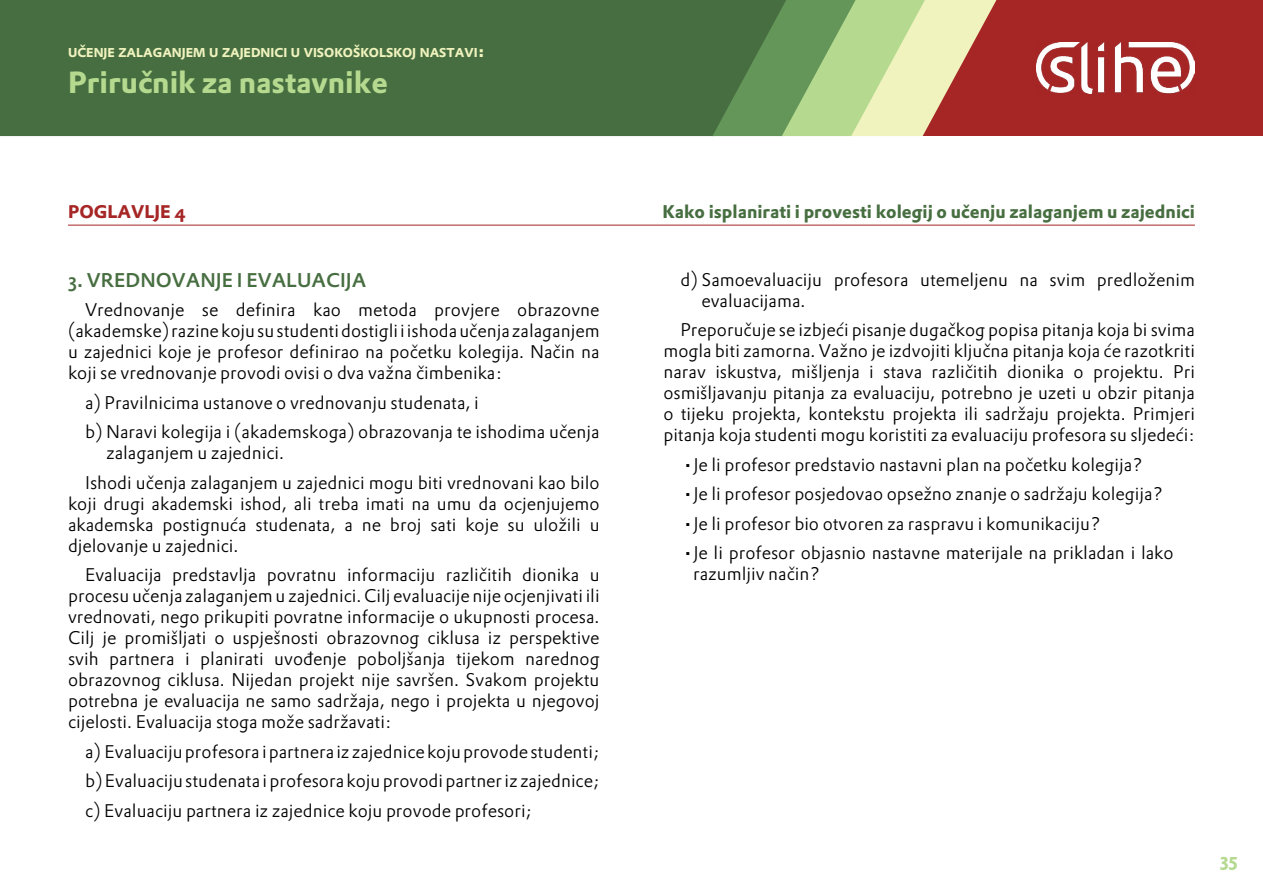
<style>
.page{position:relative;width:1263px;height:893px;background:#fff}
.page>*{position:absolute;margin:0;border:0;box-sizing:border-box;transform-origin:0 0}
.t1{font:700 30px "DTL Prokyon ST";color:#b4d98f}
.t2{font:19.5px "DTL Prokyon ST Medium";color:#476e40}
.t3{font:18px/21px "DTL Prokyon ST Light";color:#000;text-align:justify}
.t4{font:700 18px "DTL Prokyon ST";color:#476e40}
.t5{font:700 18px "DTL Prokyon ST";color:#a62626}
.t6{font:700 18px "DTL Prokyon ST";color:#b4d98f}
.t7{font:700 12.6px "DTL Prokyon ST";color:#f0f3be}
.s1{font-size:18px}
</style>
<div class="page">
<div style="left:0;top:0;width:1263px;height:136px;background:#a62626"></div>
<div style="left:0;top:0;width:712px;height:136px;background:#476e40"></div>
<svg style="left:712px;top:0;width:285px;height:136px"></svg>
<img style="left:1036px;top:42px;width:159px;height:52px">
<hr style="left:68px;top:225px;width:1127px;height:1px;background:#a62626">
<p class="t7" style="left:68px;top:44px;width:418px">UČENJE ZALAGANJEM U ZAJEDNICI U VISOKOŠKOLSKOJ NASTAVI<span class="s1">:</span></p>
<h1 class="t1" style="left:68px;top:62px;width:321px">Priručnik za nastavnike</h1>
<p class="t5" style="left:68px;top:199px;width:119px">POGLAVLJE 4</p>
<p class="t4" style="left:662px;top:199px;width:534px">Kako isplanirati i provesti kolegij o učenju zalaganjem u zajednici</p>
<p class="t2" style="left:68px;top:267px;width:300px">3. VREDNOVANJE I EVALUACIJA</p>
<p class="t3" style="left:68px;top:299px;width:533px;text-indent:17px">Vrednovanje se definira kao metoda provjere obrazovne (akademske) razine koju su studenti dostigli i ishoda učenja zalaganjem u zajednici koje je profesor definirao na početku kolegija. Način na koji se vrednovanje provodi ovisi o dva važna čimbenika:</p>
<p class="t3" style="left:85px;top:387px;width:516px;line-height:29.5px">a) Pravilnicima ustanove o vrednovanju studenata, i<br>b) Naravi kolegija i (akademskoga) obrazovanja te ishodima učenja</p>
<p class="t3" style="left:85px;top:438px;width:516px;line-height:29.5px;text-indent:21px">zalaganjem u zajednici.<br>Ishodi učenja zalaganjem u zajednici mogu biti vrednovani kao bilo</p>
<p class="t3" style="left:68px;top:493px;width:533px">koji drugi akademski ishod, ali treba imati na umu da ocjenjujemo akademska postignuća studenata, a ne broj sati koje su uložili u djelovanje u zajednici.</p>
<p class="t3" style="left:68px;top:564px;width:533px;text-indent:17px">Evaluacija predstavlja povratnu informaciju različitih dionika u procesu učenja zalaganjem u zajednici. Cilj evaluacije nije ocjenjivati ili vrednovati, nego prikupiti povratne informacije o ukupnosti procesa.<br>Cilj je promišljati o uspješnosti obrazovnog ciklusa iz perspektive svih partnera i planirati uvođenje poboljšanja tijekom narednog obrazovnog ciklusa. Nijedan projekt nije savršen. Svakom projektu potrebna je evaluacija ne samo sadržaja, nego i projekta u njegovoj cijelosti. Evaluacija stoga može sadržavati:</p>
<p class="t3" style="left:85px;top:736px;width:516px;line-height:29.5px">a) Evaluaciju profesora i partnera iz zajednice koju provode studenti; b) Evaluaciju studenata i profesora koju provodi partner iz zajednice; c) Evaluaciju partnera iz zajednice koju provode profesori;</p>
<p class="t3" style="left:701px;top:269px;width:495px;text-indent:-21px">d) Samoevaluaciju profesora utemeljenu na svim predloženim evaluacijama.</p>
<p class="t3" style="left:663px;top:319px;width:533px;text-indent:17px">Preporučuje se izbjeći pisanje dugačkog popisa pitanja koja bi svima mogla biti zamorna. Važno je izdvojiti ključna pitanja koja će razotkriti narav iskustva, mišljenja i stava različitih dionika o projektu. Pri osmišljavanju pitanja za evaluaciju, potrebno je uzeti u obzir pitanja o tijeku projekta, kontekstu projekta ili sadržaju projekta. Primjeri pitanja koja studenti mogu koristiti za evaluaciju profesora su sljedeći:</p>
<p class="t3" style="left:682px;top:454px;width:462px">•Je li profesor predstavio nastavni plan na početku kolegija?</p>
<p class="t3" style="left:682px;top:483px;width:482px">•Je li profesor posjedovao opsežno znanje o sadržaju kolegija?</p>
<p class="t3" style="left:682px;top:513px;width:420px">•Je li profesor bio otvoren za raspravu i komunikaciju?</p>
<p class="t3" style="left:693px;top:542px;width:482px;text-indent:-11px">•Je li profesor objasnio nastavne materijale na prikladan i lako razumljiv način?</p>
<p class="t6" style="left:1220px;top:847px;width:19px">35</p>
</div>
